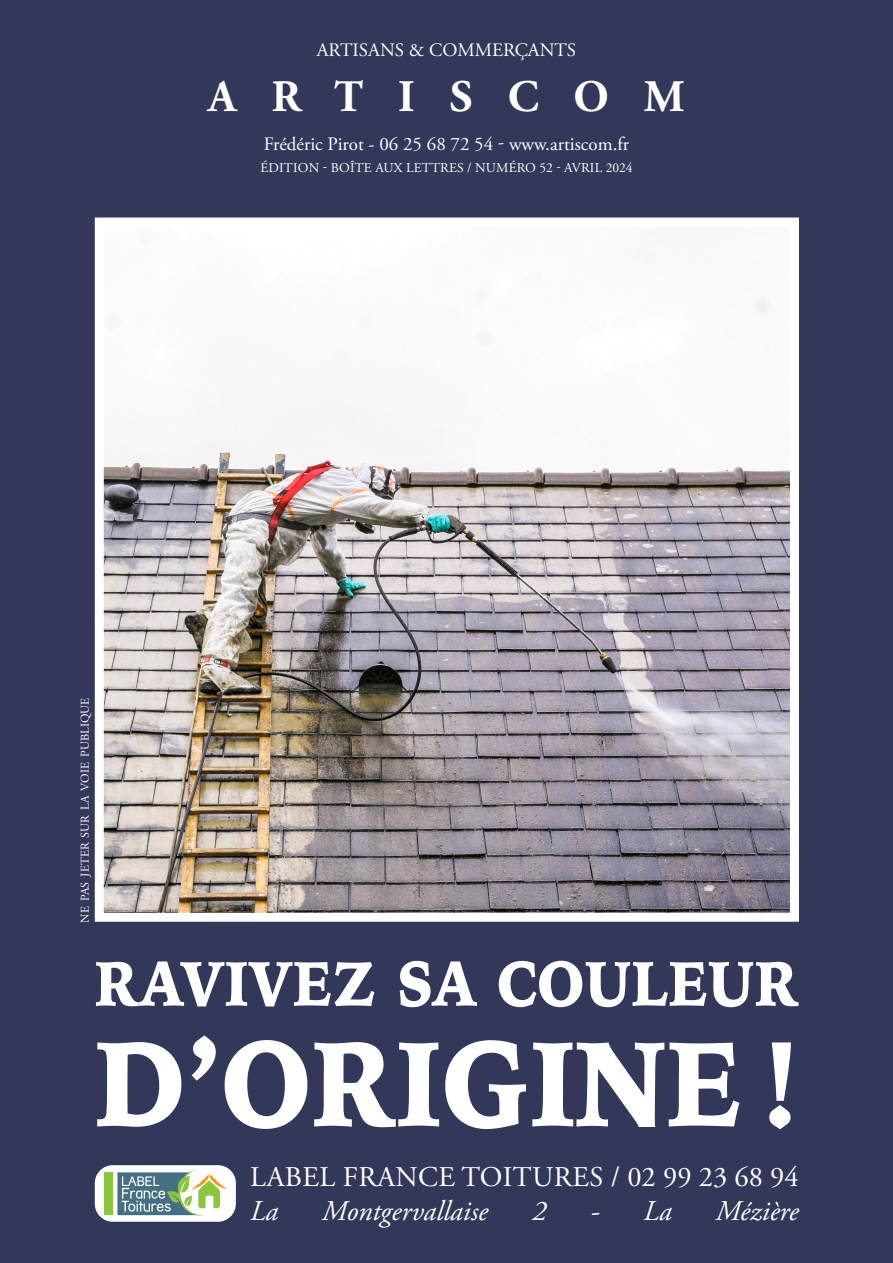
<style>
.page{position:relative;width:893px;height:1263px;background:#31385a}
.page>*{position:absolute;margin:0;border:0;box-sizing:border-box;transform-origin:0 0}
.t1{font:900 120.6px "Iowan Old Style";color:#fff;scale:.83 1}
.t2{font:900 63px "Iowan Old Style";color:#fff;scale:.83 1}
.t3{font:700 45px "Adobe Garamond Pro";letter-spacing:.78em;color:#fff}
.t4{font:28.5px "Adobe Garamond Pro";letter-spacing:.015em;color:#fff}
.t5{font:italic 28.5px "Adobe Garamond Pro";color:#fff}
.t6{font:18.9px "Adobe Garamond Pro";color:#fff}
.t7{font:13.5px "Adobe Garamond Pro";letter-spacing:.015em;color:#fff}
.t8{font:12px "Adobe Garamond Pro";color:#fff}
</style>
<div class="page">
<svg style="left:94px;top:217px;width:705px;height:705px;background:#c4bec0"></svg>
<div style="left:95px;top:1165px;width:141px;height:57px;background:#fff;border-radius:18px"></div>
<div style="left:104px;top:1172px;width:9px;height:43px;background:#8bc63e"></div>
<svg style="left:117px;top:1169px;width:110px;height:46px"></svg>
<p class="t6" style="left:317px;top:39px;width:261px">ARTISANS &amp; COMMERÇANTS</p>
<h3 class="t3" style="left:208px;top:70px;width:478px">ARTISCOM</h3>
<p class="t6" style="left:264px;top:132px;width:367px">Frédéric Pirot - 06 25 68 72 54 - www.artiscom.fr</p>
<p class="t7" style="left:260px;top:160px;width:374px">ÉDITION - BOÎTE AUX LETTRES / NUMÉRO 52 - AVRIL 2024</p>
<p class="t8" style="left:78px;top:923px;width:226px;rotate:-90deg">NE PAS JETER SUR LA VOIE PUBLIQUE</p>
<p class="t2" style="left:94px;top:941px;width:850px">RAVIVEZ SA COULEUR</p>
<p class="t1" style="left:94px;top:1003px;width:850px">D’ORIGINE !</p>
<h3 class="t4" style="left:250px;top:1160px;width:550px">LABEL FRANCE TOITURES / 02 99 23 68 94</h3>
<h3 class="t5" style="left:250px;top:1194px;width:30px">La</h3>
<h3 class="t5" style="left:322px;top:1194px;width:167px">Montgervallaise</h3>
<h3 class="t5" style="left:532px;top:1194px;width:16px">2</h3>
<h3 class="t5" style="left:590px;top:1194px;width:83px">- La</h3>
<h3 class="t5" style="left:716px;top:1194px;width:84px">Mézière</h3>
</div>
